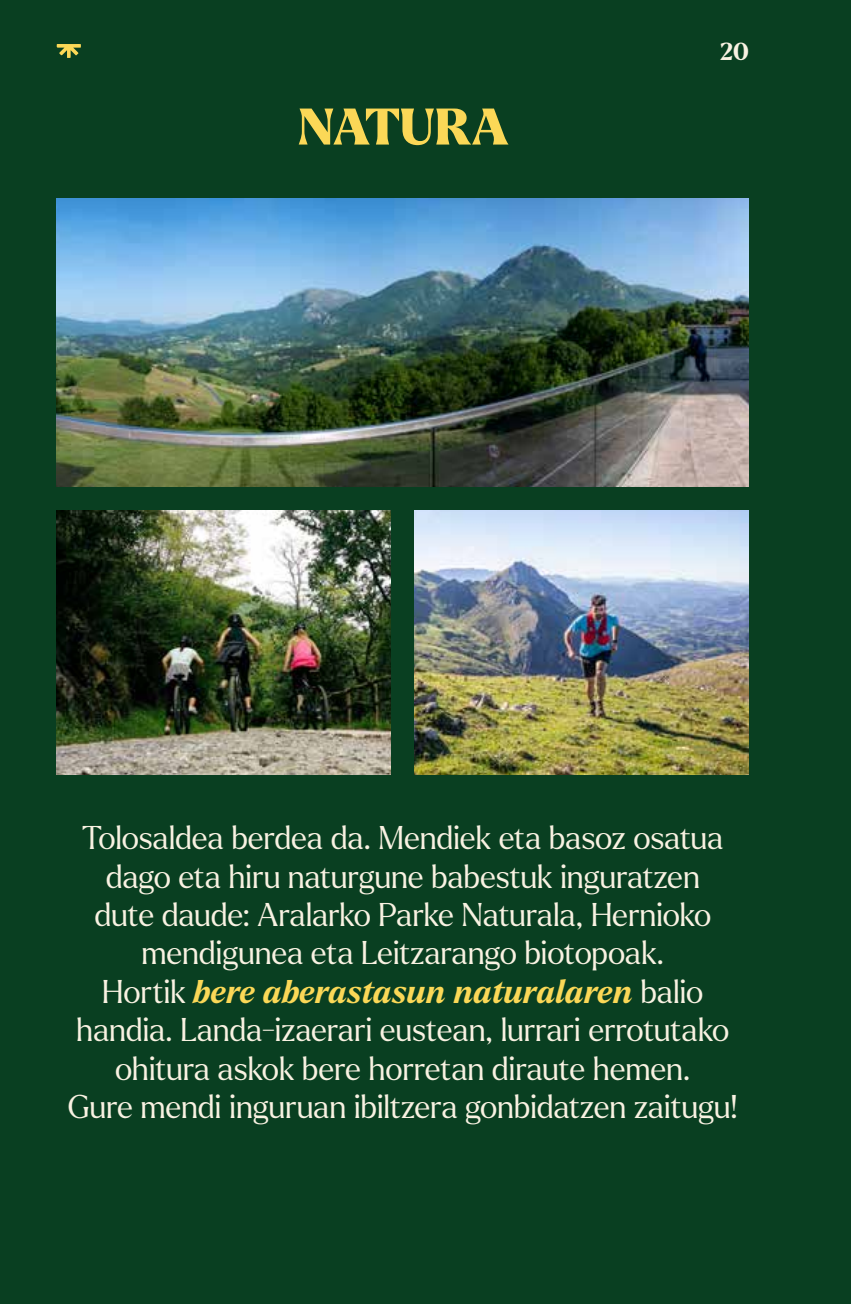
<style>
.page{position:relative;width:851px;height:1304px;background:#fff}
.page>*{position:absolute;margin:0;border:0;box-sizing:border-box;transform-origin:0 0}
.t1{font:900 50px "Larken";letter-spacing:-.01em;color:#fbd857}
.t2{font:300 32px/38.4px "Larken";letter-spacing:-.01em;color:#f9f2e2;text-align:center}
.t3{font:700 24px "Larken";color:#f9f2e2}
.s1{font-weight:700;font-style:italic;color:#fbd857}
</style>
<div class="page">
<div style="left:0;top:0;width:850px;height:1304px;background:#093f21"></div>
<svg style="left:57px;top:44px;width:24px;height:14px"></svg>
<img style="left:57px;top:510px;width:334px;height:264px">
<img style="left:57px;top:198px;width:691px;height:288px">
<img style="left:415px;top:510px;width:333px;height:264px">
<img style="left:850px;top:0;width:1px;height:318px">
<h1 class="t1" style="left:297px;top:94px;width:213px">NATURA</h1>
<p class="t3" style="left:719px;top:36px;width:30px">20</p>
<p class="t2" style="left:68px;top:818px;width:671px">Tolosaldea berdea da. Mendiek eta basoz osatua dago eta hiru naturgune babestuk inguratzen<br>dute daude: Aralarko Parke Naturala, Hernioko mendigunea eta Leitzarango biotopoak.<br>Hortik <span class="s1">bere aberastasun naturalaren</span> balio handia. Landa-izaerari eustean, lurrari errotutako ohitura askok bere horretan diraute hemen.<br>Gure mendi inguruan ibiltzera gonbidatzen zaitugu!</p>
</div>
